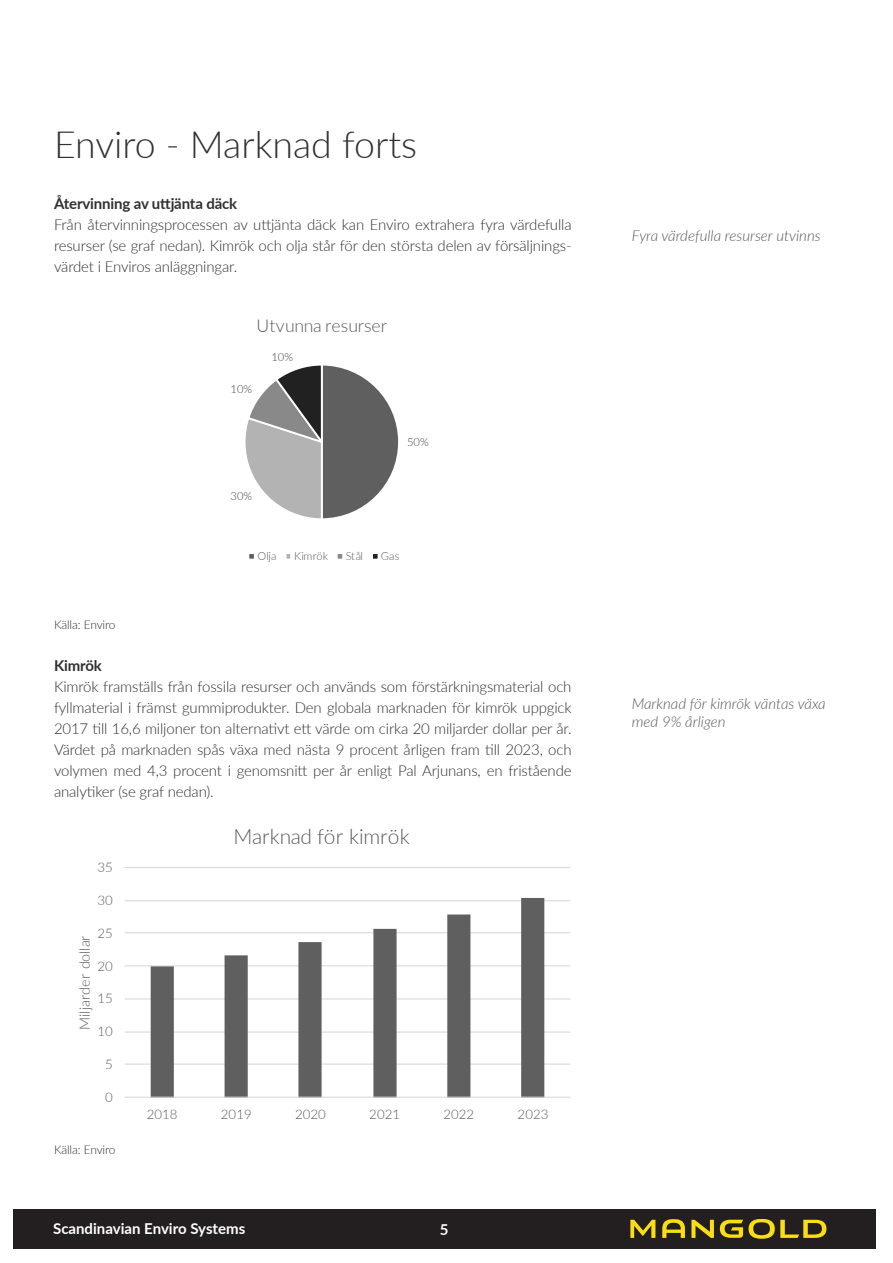
<style>
.page{position:relative;width:893px;height:1263px;background:#fff}
.page>*{position:absolute;margin:0;border:0;box-sizing:border-box;transform-origin:0 0}
.t1{font:300 37.5px "Lato";color:#312f30}
.t2{font:300 21px "Lato";letter-spacing:-.01em;color:#595959}
.t3{font:300 17.7px "Lato";letter-spacing:.005em;color:#595959}
.t4{font:300 15px/21px "Lato";letter-spacing:-.01em;color:#312f30}
.Sidotext_analys{font:italic 300 15px/18px "Lato";color:#595755}
.t5{font:700 15px "Lato";letter-spacing:-.01em;color:#312f30}
.t6{font:700 15px "Lato";color:#fff}
.t7{font:300 14.4px "Lato";letter-spacing:.01em;color:#595959}
.t8{font:300 13.2px "Lato";letter-spacing:.005em;color:#595959}
.t9{font:300 12px "Lato";letter-spacing:-.01em;color:#312f30}
.t10{font:300 11.1px "Lato";letter-spacing:.015em;color:#595959}
.t11{font:300 11.1px "Lato";letter-spacing:.005em;color:#404040}
</style>
<div class="page">
<div style="left:13px;top:1209px;width:862px;height:40px;background:#231f20"></div>
<svg style="left:630px;top:1220px;width:25px;height:18px"></svg>
<svg style="left:691px;top:1220px;width:23px;height:18px"></svg>
<svg style="left:662px;top:1219px;width:23px;height:19px"></svg>
<svg style="left:720px;top:1220px;width:23px;height:18px"></svg>
<svg style="left:749px;top:1219px;width:77px;height:20px"></svg>
<svg style="left:245px;top:365px;width:154px;height:154px"></svg>
<div style="left:248px;top:553px;width:7px;height:7px;background:#5f5f5f"></div>
<div style="left:247px;top:552px;width:9px;height:8px;border:2px solid #fff"></div>
<div style="left:285px;top:552px;width:7px;height:8px;border:2px solid #fff"></div>
<div style="left:337px;top:553px;width:6px;height:7px;background:#898989"></div>
<div style="left:336px;top:552px;width:8px;height:8px;border:2px solid #fff"></div>
<div style="left:372px;top:553px;width:6px;height:7px;background:#212121"></div>
<div style="left:371px;top:552px;width:8px;height:8px;border:2px solid #fff"></div>
<hr style="left:125px;top:1063px;width:445px;height:2px;background:#d9d9d9">
<hr style="left:125px;top:1031px;width:445px;height:1px;background:#d9d9d9">
<hr style="left:125px;top:998px;width:445px;height:1px;background:#d9d9d9">
<hr style="left:125px;top:965px;width:445px;height:1px;background:#d9d9d9">
<hr style="left:125px;top:932px;width:445px;height:1px;background:#d9d9d9">
<hr style="left:125px;top:900px;width:445px;height:1px;background:#d9d9d9">
<hr style="left:125px;top:867px;width:445px;height:1px;background:#d9d9d9">
<svg style="left:151px;top:898px;width:393px;height:199px"></svg>
<hr style="left:125px;top:1097px;width:445px;height:1px;background:#d9d9d9">
<p class="t1" style="left:54px;top:118px;width:365px">Enviro - Marknad forts</p>
<p class="t5" style="left:54px;top:192px;width:185px">Återvinning av uttjänta däck</p>
<p class="t4" style="left:54px;top:213px;width:519px">Från återvinningsprocessen av uttjänta däck kan Enviro extrahera fyra -värdefulla resurser (se graf nedan). Kimrök och olja står för den största delen av försäljnings&shy;värdet i Enviros anläggningar.</p>
<p class="t3" style="left:256px;top:313px;width:132px">Utvunna resurser</p>
<p class="t11" style="left:231px;top:381px;width:23px">10%</p>
<p class="t11" style="left:271px;top:350px;width:23px">10%</p>
<p class="t11" style="left:231px;top:488px;width:23px">30%</p>
<p class="t11" style="left:407px;top:435px;width:23px">50%</p>
<p class="t10" style="left:257px;top:548px;width:21px">Olja</p>
<p class="t10" style="left:294px;top:548px;width:36px">Kimrök</p>
<p class="t10" style="left:346px;top:548px;width:19px">Stål</p>
<p class="t10" style="left:381px;top:548px;width:20px">Gas</p>
<p class="t9" style="left:54px;top:616px;width:63px">Källa: Enviro</p>
<p class="t5" style="left:54px;top:654px;width:49px">Kimrök</p>
<p class="t4" style="left:54px;top:675px;width:519px;text-align:justify">Kimrök framställs från fossila resurser och används som förstärkningsmaterial och fyllmaterial i främst gummiprodukter. Den globala marknaden för kimrök uppgick 2017 till 16,6 miljoner ton alternativt ett värde om cirka 20 miljarder dollar per år.<br>Värdet på marknaden spås växa med nästa 9 procent årligen fram till 2023, och volymen med 4,3 procent i genomsnitt per år enligt Pal Arjunans, en fristående analytiker (se graf nedan).</p>
<p class="t8" style="left:97px;top:858px;width:17px">35</p>
<p class="t8" style="left:97px;top:891px;width:17px">30</p>
<p class="t8" style="left:97px;top:924px;width:17px">25</p>
<p class="t7" style="left:74px;top:1030px;width:96px;rotate:-90deg">Miljarder dollar</p>
<p class="t8" style="left:97px;top:957px;width:17px">20</p>
<p class="t8" style="left:97px;top:989px;width:17px">15</p>
<p class="t8" style="left:97px;top:1022px;width:17px">10</p>
<p class="t8" style="left:105px;top:1055px;width:9px">5</p>
<p class="t8" style="left:105px;top:1088px;width:9px">0</p>
<p class="t9" style="left:54px;top:1141px;width:63px">Källa: Enviro</p>
<p class="t2" style="left:233px;top:822px;width:178px">Marknad för kimrök</p>
<p class="t8" style="left:147px;top:1105px;width:32px">2018</p>
<p class="t8" style="left:221px;top:1105px;width:32px">2019</p>
<p class="t8" style="left:295px;top:1105px;width:32px">2020</p>
<p class="t8" style="left:369px;top:1105px;width:32px">2021</p>
<p class="t8" style="left:443px;top:1105px;width:32px">2022</p>
<p class="t8" style="left:518px;top:1105px;width:32px">2023</p>
<p class="t6" style="left:53px;top:1217px;width:194px">Scandinavian Enviro Systems</p>
<p class="t6" style="left:440px;top:1218px;width:10px">5</p>
<p class="Sidotext_analys" style="left:632px;top:226px;width:190px">Fyra värdefulla resurser utvinns</p>
<p class="Sidotext_analys" style="left:632px;top:694px;width:195px">Marknad för kimrök väntas växa med 9% årligen</p>
</div>
